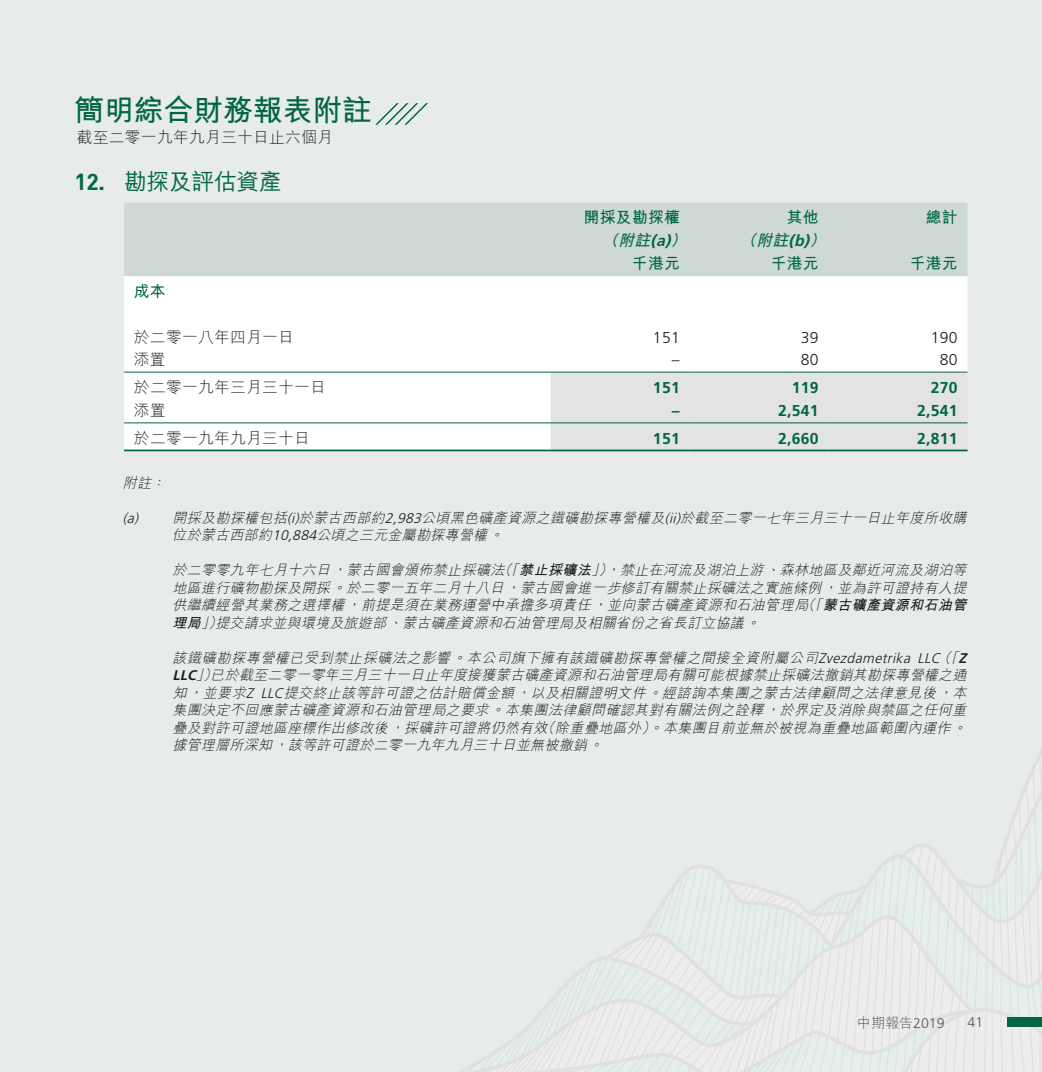
<style>
.page{position:relative;width:1042px;height:1072px;background:#fff}
.page>*{position:absolute;margin:0;border:0;box-sizing:border-box;transform-origin:0 0}
.t1{font:700 29.75px "M Hei HK";color:#006645}
.t2{font:500 22.75px "M Hei HK";letter-spacing:-.01em;color:#006645}
.t3{font:300 15.75px "M Hei HK";letter-spacing:.015em;color:#1c1c1b}
.t4{font:700 15.75px "Frutiger LT Std";letter-spacing:.015em;color:#006645}
.t5{font:700 15.75px "M Hei HK";letter-spacing:.015em;color:#006645}
.t6{font:italic 700 15.75px "M Hei HK";color:#006645}
.t7{font:300 15.75px "Frutiger LT Std";letter-spacing:.015em;color:#1c1c1b}
.t8{font:italic 300 14px/17.5px "M Hei HK";color:#1c1c1b;text-align:justify}
.t9{font:300 14px "M Hei HK";color:#575756}
.t10{font:300 14px "Frutiger LT Std";color:#575756}
.s1{font-family:"DIN";font-weight:700}
.s2{font-family:"Frutiger LT Std"}
.s3{font-weight:700}
.s4{font-family:"Frutiger LT Std";font-weight:700}
</style>
<div class="page">
<div style="left:0;top:0;width:1042px;height:1071px;background:#e7ecea"></div>
<svg style="left:461px;top:748px;width:581px;height:323px"></svg>
<svg style="left:375px;top:103px;width:53px;height:22px"></svg>
<div style="left:1007px;top:1017px;width:35px;height:10px;background:#006645"></div>
<div style="left:124px;top:203px;width:843px;height:73px;background:#cfd9d4"></div>
<div style="left:124px;top:276px;width:843px;height:173px;background:#fff"></div>
<div style="left:551px;top:373px;width:416px;height:76px;background:#e3e3e3"></div>
<hr style="left:124px;top:372px;width:427px;height:1px;background:#006645">
<hr style="left:551px;top:372px;width:139px;height:1px;background:#006645">
<hr style="left:690px;top:372px;width:138px;height:1px;background:#006645">
<hr style="left:828px;top:372px;width:139px;height:1px;background:#006645">
<hr style="left:124px;top:422px;width:427px;height:1px;background:#006645">
<hr style="left:551px;top:422px;width:139px;height:1px;background:#006645">
<hr style="left:690px;top:422px;width:138px;height:1px;background:#006645">
<hr style="left:828px;top:422px;width:139px;height:1px;background:#006645">
<hr style="left:124px;top:449px;width:427px;height:2px;background:#006645">
<hr style="left:551px;top:449px;width:139px;height:2px;background:#006645">
<hr style="left:690px;top:449px;width:138px;height:2px;background:#006645">
<hr style="left:828px;top:449px;width:139px;height:2px;background:#006645">
<h1 class="t1" style="left:74px;top:88px;width:299px">簡明綜合財務報表附註</h1>
<p class="t3" style="left:77px;top:126px;width:258px">截至二零一九年九月三十日止六個月</p>
<h2 class="t2" style="left:74px;top:165px;width:209px"><span class="s1">12.</span> 勘探及評估資產</h2>
<p class="t5" style="left:584px;top:206px;width:97px">開採及勘探權</p>
<p class="t5" style="left:787px;top:206px;width:33px">其他</p>
<p class="t5" style="left:926px;top:206px;width:33px">總計</p>
<p class="t6" style="left:602px;top:229px;width:90px">（附註<span class="s2">(a)</span>）</p>
<p class="t6" style="left:740px;top:229px;width:91px">（附註<span class="s2">(b)</span>）</p>
<p class="t5" style="left:632px;top:252px;width:49px">千港元</p>
<p class="t5" style="left:771px;top:252px;width:49px">千港元</p>
<p class="t5" style="left:910px;top:252px;width:49px">千港元</p>
<p class="t5" style="left:134px;top:280px;width:33px">成本</p>
<p class="t3" style="left:134px;top:326px;width:161px">於二零一八年四月一日</p>
<p class="t7" style="left:653px;top:328px;width:28px">151</p>
<p class="t7" style="left:801px;top:328px;width:19px">39</p>
<p class="t7" style="left:931px;top:328px;width:28px">190</p>
<p class="t3" style="left:134px;top:348px;width:33px">添置</p>
<p class="t7" style="left:672px;top:351px;width:9px">–</p>
<p class="t7" style="left:801px;top:351px;width:19px">80</p>
<p class="t7" style="left:940px;top:351px;width:19px">80</p>
<p class="t3" style="left:134px;top:376px;width:193px">於二零一九年三月三十一日</p>
<p class="t4" style="left:653px;top:378px;width:28px">151</p>
<p class="t4" style="left:792px;top:378px;width:28px">119</p>
<p class="t4" style="left:931px;top:378px;width:28px">270</p>
<p class="t3" style="left:134px;top:399px;width:33px">添置</p>
<p class="t4" style="left:672px;top:401px;width:9px">–</p>
<p class="t4" style="left:778px;top:401px;width:42px">2,541</p>
<p class="t4" style="left:917px;top:401px;width:42px">2,541</p>
<p class="t3" style="left:134px;top:427px;width:177px">於二零一九年九月三十日</p>
<p class="t4" style="left:653px;top:429px;width:28px">151</p>
<p class="t4" style="left:778px;top:429px;width:42px">2,660</p>
<p class="t4" style="left:917px;top:429px;width:42px">2,811</p>
<p class="t8" style="left:123px;top:473px;width:48px">附註：</p>
<p class="t8" style="left:172px;top:508px;width:800px;text-indent:-50px"><span class="s2">(a)</span> 開採及勘探權包括<span class="s2">(i)</span>於蒙古西部約<span class="s2">2,983</span>公頃黑色礦產資源之鐵礦勘探專營權及<span class="s2">(ii)</span>於截至二零一七年三月三十一日止年度所收購位於蒙古西部約<span class="s2">10,884</span>公頃之三元金屬勘探專營權。</p>
<p class="t8" style="left:172px;top:560px;width:800px">於二零零九年七月十六日，蒙古國會頒佈禁止採礦法（「<span class="s3">禁止採礦法</span>」），禁止在河流及湖泊上游、森林地區及鄰近河流及湖泊等地區進行礦物勘探及開採。於二零一五年二月十八日，蒙古國會進一步修訂有關禁止採礦法之實施條例，並為許可證持有人提供繼續經營其業務之選擇權，前提是須在業務運營中承擔多項責任，並向蒙古礦產資源和石油管理局（「<span class="s3">蒙古礦產資源和石油管理局</span>」）提交請求並與環境及旅遊部、蒙古礦產資源和石油管理局及相關省份之省長訂立協議。</p>
<p class="t8" style="left:172px;top:648px;width:800px">該鐵礦勘探專營權已受到禁止採礦法之影響。本公司旗下擁有該鐵礦勘探專營權之間接全資附屬公司<span class="s2">Zvezdametrika LLC</span>（「<span class="s4">Z LLC</span>」）已於截至二零一零年三月三十一日止年度接獲蒙古礦產資源和石油管理局有關可能根據禁止採礦法撤銷其勘探專營權之通知，並要求<span class="s2">Z LLC</span>提交終止該等許可證之估計賠償金額，以及相關證明文件。經諮詢本集團之蒙古法律顧問之法律意見後，本集團決定不回應蒙古礦產資源和石油管理局之要求。本集團法律顧問確認其對有關法例之詮釋，於界定及消除與禁區之任何重疊及對許可證地區座標作出修改後，採礦許可證將仍然有效（除重疊地區外）。本集團目前並無於被視為重疊地區範圍內運作。據管理層所深知，該等許可證於二零一九年九月三十日並無被撤銷。</p>
<p class="t9" style="left:857px;top:1012px;width:89px">中期報告<span class="s2">2019</span></p>
<p class="t10" style="left:967px;top:1014px;width:17px">41</p>
</div>
